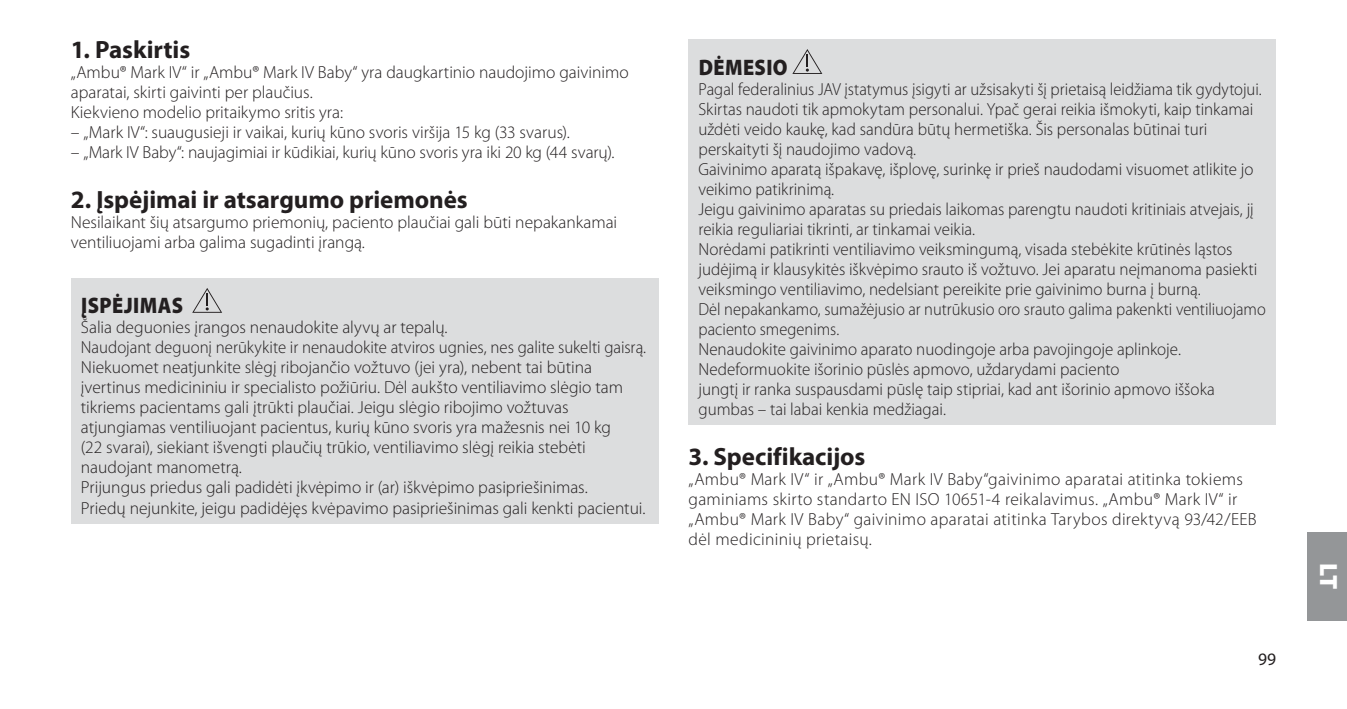
<style>
.page{position:relative;width:1347px;height:709px;background:#fff}
.page>*{position:absolute;margin:0;border:0;box-sizing:border-box;transform-origin:0 0}
.t1{font:700 25px "Myriad Pro";letter-spacing:-.005em;color:#231f20}
.t2{font:900 25px "Myriad Pro";color:#fff}
.t3{font:900 22.5px "Myriad Pro";letter-spacing:.02em;color:#231f20;scale:.9 1}
.t4{font:300 17.5px/20px "Myriad Pro";color:#231f20}
.t5{font:300 17.5px/20px "Myriad Pro";color:#231f20;scale:.95 1}
.t6{font:300 17.5px/20px "Myriad Pro";letter-spacing:.02em;color:#231f20}
.t7{font:17.5px "Myriad Pro";color:#231f20}
</style>
<div class="page">
<div style="left:1307px;top:531px;width:39px;height:89px;background:#949698"></div>
<div style="left:71px;top:278px;width:587px;height:245px;background:#dcddde"></div>
<svg style="left:192px;top:288px;width:30px;height:25px"></svg>
<div style="left:688px;top:39px;width:588px;height:385px;background:#dcddde"></div>
<svg style="left:792px;top:49px;width:30px;height:25px"></svg>
<h1 class="t1" style="left:71px;top:33px;width:121px">1. Paskirtis</h1>
<p class="t4" style="left:71px;top:62px;width:559px">„Ambu® Mark IV“ ir „Ambu® Mark IV Baby“ yra daugkartinio naudojimo gaivinimo aparatai, skirti gaivinti per plaučius.<br>Kiekvieno modelio pritaikymo sritis yra:</p>
<p class="t4" style="left:71px;top:122px;width:500px">– „Mark IV“: suaugusieji ir vaikai, kurių kūno svoris viršija 15 kg (33 svarus).</p>
<p class="t4" style="left:71px;top:142px;width:545px">– „Mark IV Baby“: naujagimiai ir kūdikiai, kurių kūno svoris yra iki 20 kg (44 svarų).</p>
<h1 class="t1" style="left:71px;top:183px;width:398px">2. Įspėjimai ir atsargumo priemonės</h1>
<p class="t4" style="left:71px;top:212px;width:548px">Nesilaikant šių atsargumo priemonių, paciento plaučiai gali būti nepakankamai ventiliuojami arba galima sugadinti įrangą.</p>
<p class="t3" style="left:81px;top:291px;width:115px">ĮSPĖJIMAS</p>
<p class="t4" style="left:81px;top:317px;width:566px">Šalia deguonies įrangos nenaudokite alyvų ar tepalų.<br>Naudojant deguonį nerūkykite ir nenaudokite atviros ugnies, nes galite sukelti gaisrą.<br>Niekuomet neatjunkite slėgį ribojančio vožtuvo (jei yra), nebent tai būtina įvertinus medicininiu ir specialisto požiūriu. Dėl aukšto ventiliavimo slėgio tam tikriems pacientams gali įtrūkti plaučiai. Jeigu slėgio ribojimo vožtuvas atjungiamas ventiliuojant pacientus, kurių kūno svoris yra mažesnis nei 10 kg<br>(22 svarai), siekiant išvengti plaučių trūkio, ventiliavimo slėgį reikia stebėti naudojant manometrą.<br>Prijungus priedus gali padidėti įkvėpimo ir (ar) iškvėpimo pasipriešinimas.<br>Priedų nejunkite, jeigu padidėjęs kvėpavimo pasipriešinimas gali kenkti pacientui.</p>
<p class="t3" style="left:698px;top:52px;width:100px">DĖMESIO</p>
<p class="t5" style="left:698px;top:78px;width:598px">Pagal federalinius JAV įstatymus įsigyti ar užsisakyti šį prietaisą leidžiama tik gydytojui.<br>Skirtas naudoti tik apmokytam personalui. Ypač gerai reikia išmokyti, kaip tinkamai uždėti veido kaukę, kad sandūra būtų hermetiška. Šis personalas būtinai turi perskaityti šį naudojimo vadovą.<br>Gaivinimo aparatą išpakavę, išplovę, surinkę ir prieš naudodami visuomet atlikite jo veikimo patikrinimą.<br>Jeigu gaivinimo aparatas su priedais laikomas parengtu naudoti kritiniais atvejais, jį reikia reguliariai tikrinti, ar tinkamai veikia.<br>Norėdami patikrinti ventiliavimo veiksmingumą, visada stebėkite krūtinės ląstos judėjimą ir klausykitės iškvėpimo srauto iš vožtuvo. Jei aparatu neįmanoma pasiekti veiksmingo ventiliavimo, nedelsiant pereikite prie gaivinimo burna į burną.<br>Dėl nepakankamo, sumažėjusio ar nutrūkusio oro srauto galima pakenkti ventiliuojamo paciento smegenims.<br>Nenaudokite gaivinimo aparato nuodingoje arba pavojingoje aplinkoje.<br>Nedeformuokite išorinio pūslės apmovo, uždarydami paciento<br>jungtį ir ranka suspausdami pūslę taip stipriai, kad ant išorinio apmovo iššoka gumbas – tai labai kenkia medžiagai.</p>
<h1 class="t1" style="left:688px;top:440px;width:178px">3. Specifikacijos</h1>
<p class="t6" style="left:688px;top:468px;width:569px">„Ambu® Mark IV“ ir „Ambu® Mark IV Baby“gaivinimo aparatai atitinka tokiems gaminiams skirto standarto EN ISO 10651-4 reikalavimus. „Ambu® Mark IV“ ir „Ambu® Mark IV Baby“ gaivinimo aparatai atitinka Tarybos direktyvą 93/42/EEB dėl medicininių prietaisų.</p>
<p class="t7" style="left:1258px;top:650px;width:19px">99</p>
<h1 class="t2" style="left:1345px;top:563px;width:27px;rotate:90deg">LT</h1>
</div>
